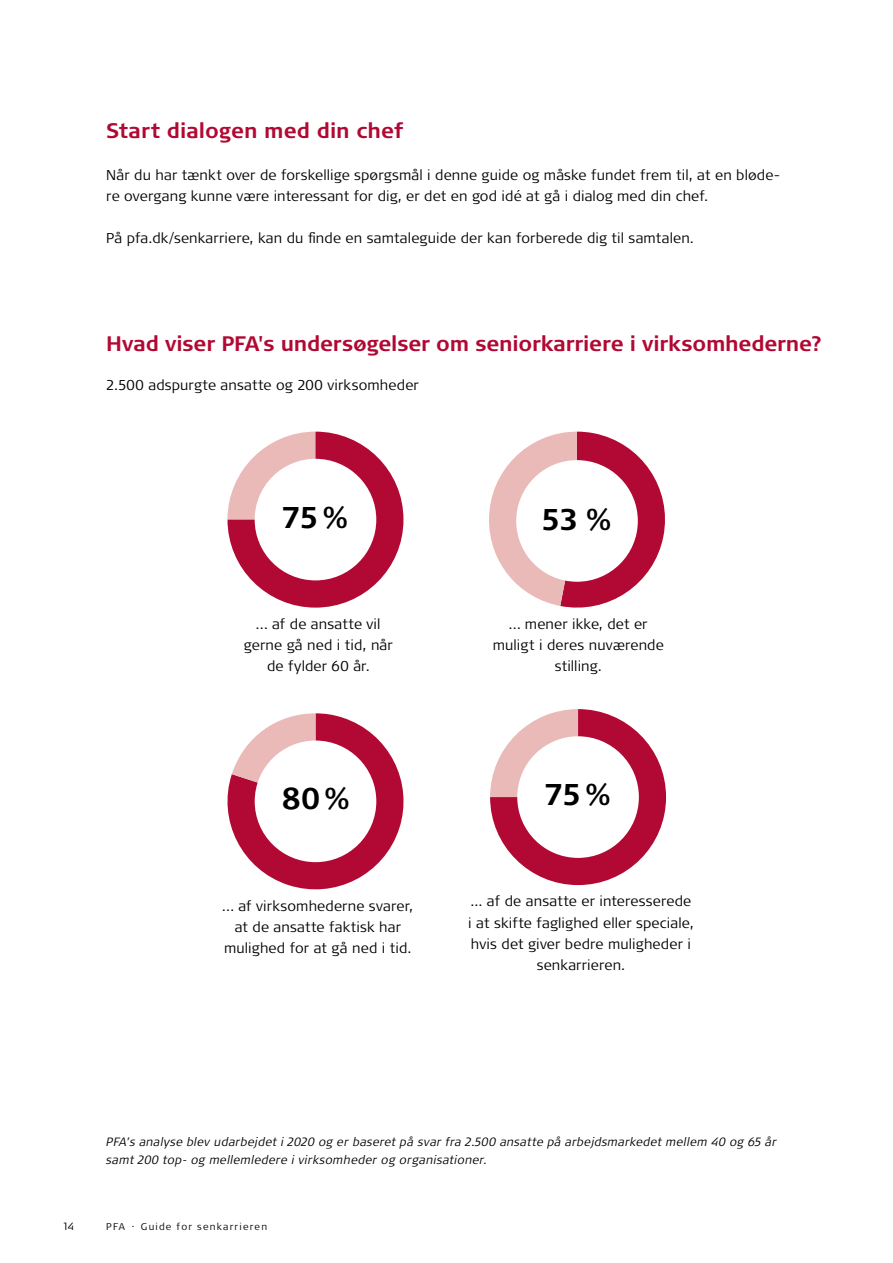
<style>
.page{position:relative;width:893px;height:1263px;background:#fff}
.page>*{position:absolute;margin:0;border:0;box-sizing:border-box;transform-origin:0 0}
.t1{font:700 30px "Signa OT";letter-spacing:-.035em;color:#000}
.t2{font:700 21px "Signa OT";letter-spacing:-.005em;color:#b10933}
.t3{font:300 14.25px/21px "Signa OT";letter-spacing:.01em;color:#000;text-align:center}
.t4{font:italic 300 12px/18px "Signa OT";letter-spacing:.02em;color:#000}
.t5{font:300 10.5px "Signa OT";color:#000}
.t6{font:300 9.75px "Signa OT";letter-spacing:.125em;color:#000}
</style>
<div class="page">
<svg style="left:489px;top:432px;width:176px;height:176px"></svg>
<div style="left:516px;top:460px;width:122px;height:122px;background:#fff;border-radius:50%"></div>
<svg style="left:490px;top:709px;width:176px;height:176px"></svg>
<div style="left:517px;top:736px;width:122px;height:122px;background:#fff;border-radius:50%"></div>
<svg style="left:227px;top:713px;width:177px;height:177px"></svg>
<div style="left:255px;top:740px;width:121px;height:122px;background:#fff;border-radius:50%"></div>
<svg style="left:227px;top:432px;width:176px;height:176px"></svg>
<div style="left:255px;top:459px;width:121px;height:121px;background:#fff;border-radius:50%"></div>
<h2 class="t2" style="left:106px;top:118px;width:299px">Start dialogen med din chef</h2>
<p class="t3" style="left:106px;top:164px;width:675px;text-align:left">Når du har tænkt over de forskellige spørgsmål i denne guide og måske fundet frem til, at en bløde&shy;re overgang kunne være interessant for dig, er det en god idé at gå i dialog med din chef.</p>
<p class="t3" style="left:106px;top:227px;width:589px">På pfa.dk/senkarriere, kan du finde en samtaleguide der kan forberede dig til samtalen.</p>
<h2 class="t2" style="left:106px;top:331px;width:718px">Hvad viser PFA's undersøgelser om seniorkarriere i virksomhederne?</h2>
<p class="t3" style="left:106px;top:374px;width:314px">2.500 adspurgte ansatte og 200 virksomheder</p>
<h1 class="t1" style="left:282px;top:499px;width:69px">75 %</h1>
<h1 class="t1" style="left:541px;top:502px;width:72px">53 %</h1>
<p class="t3" style="left:244px;top:613px;width:150px">… af de ansatte vil gerne gå ned i tid, når de fylder 60 år.</p>
<p class="t3" style="left:493px;top:613px;width:173px">… mener ikke, det er muligt i deres nuværende stilling.</p>
<h1 class="t1" style="left:282px;top:781px;width:69px">80 %</h1>
<h1 class="t1" style="left:544px;top:777px;width:69px">75 %</h1>
<p class="t3" style="left:223px;top:895px;width:192px">… af virksomhederne svarer, at de ansatte faktisk har mulighed for at gå ned i tid.</p>
<p class="t3" style="left:468px;top:891px;width:227px">... af de ansatte er interesserede i at skifte faglighed eller speciale, hvis det giver bedre muligheder i senkarrieren.</p>
<p class="t4" style="left:106px;top:1133px;width:672px">PFA’s analyse blev udarbejdet i 2020 og er baseret på svar fra 2.500 ansatte på arbejdsmarkedet mellem 40 og 65 år samt 200 top- og mellemledere i virksomheder og organisationer.</p>
<p class="t5" style="left:64px;top:1220px;width:12px">14</p>
<p class="t6" style="left:106px;top:1221px;width:162px">PFA · Guide for senkarrieren</p>
</div>
